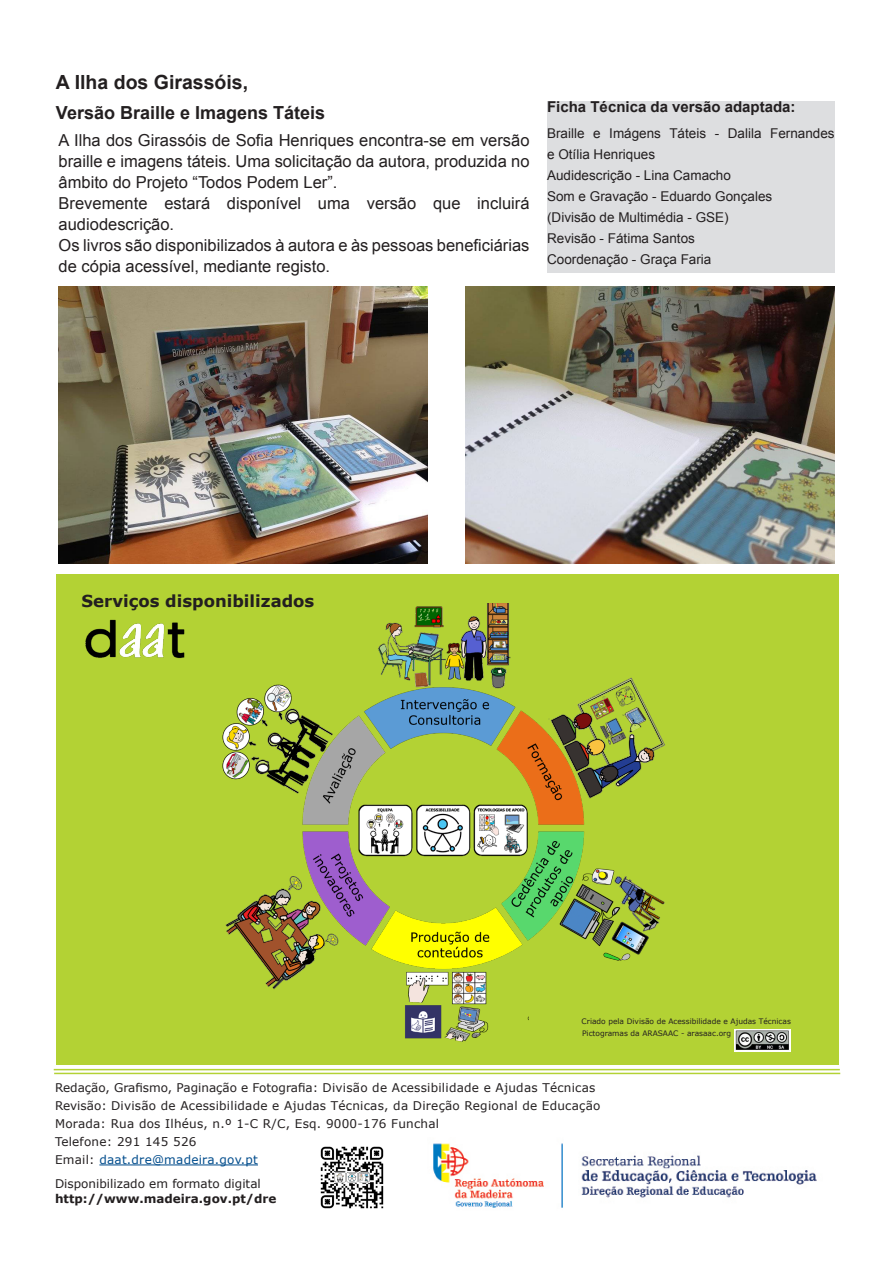
<style>
.page{position:relative;width:893px;height:1263px;background:#fff}
.page>*{position:absolute;margin:0;border:0;box-sizing:border-box;transform-origin:0 0}
.t1{font:700 19.5px "Arial";color:#231f20}
.t2{font:700 18px "Arial";color:#231f20}
.t3{font:16.5px/21px "Arial";color:#231f20}
.t4{font:700 16.5px "Verdana";color:#231f20}
.t5{font:700 15px "Arial";color:#231f20}
.t6{font:13.5px/21px "Arial";color:#231f20}
.t7{font:12px/18px "Verdana";letter-spacing:.02em;color:#231f20}
.t8{font:12px "Verdana";color:#231f20}
.t9{font:700 12px "Verdana";color:#231f20}
.t10{font:7.5px/12px "Verdana";color:#231f20}
.s1{color:#004c8c}
</style>
<div class="page">
<hr style="left:99px;top:1164px;width:159px;height:1px;background:#004c8c">
<hr style="left:54px;top:1073px;width:786px;height:1px;background:#b3d234">
<hr style="left:54px;top:1069px;width:786px;height:1px;background:#b3d234">
<div style="left:56px;top:574px;width:782px;height:490px;background:#b3d234"></div>
<img style="left:85px;top:619px;width:100px;height:40px">
<img style="left:320px;top:1146px;width:64px;height:63px">
<img style="left:433px;top:1143px;width:384px;height:65px">
<img style="left:220px;top:604px;width:456px;height:471px">
<div style="left:287px;top:712px;width:12px;height:9px;background:#fbfdfc;border-radius:50%"></div>
<div style="left:287px;top:712px;width:12px;height:10px;border:2px solid #231f20;border-radius:50%"></div>
<div style="left:270px;top:735px;width:11px;height:8px;background:#fbfdfc;border-radius:50%"></div>
<div style="left:269px;top:734px;width:13px;height:10px;border:2px solid #231f20;border-radius:50%"></div>
<div style="left:257px;top:764px;width:12px;height:8px;background:#fbfdfc;border-radius:50%"></div>
<div style="left:257px;top:763px;width:12px;height:10px;border:2px solid #231f20;border-radius:50%"></div>
<div style="left:529px;top:1000px;width:270px;height:64px;background:#b3d234"></div>
<img style="left:734px;top:1029px;width:57px;height:23px">
<img style="left:59px;top:287px;width:369px;height:277px">
<img style="left:465px;top:287px;width:370px;height:277px">
<div style="left:547px;top:101px;width:288px;height:172px;background:#dddee0"></div>
<p class="t1" style="left:56px;top:69px;width:194px">A Ilha dos Girassóis,</p>
<p class="t2" style="left:56px;top:100px;width:271px">Versão Braille e Imagens Táteis</p>
<p class="t3" style="left:59px;top:130px;width:472px">A Ilha dos Girassóis de Sofia Henriques encontra-se em versão braille e imagens táteis. Uma solicitação da autora, produzida no âmbito do Projeto “Todos Podem Ler”.<br>Brevemente estará disponível uma versão que incluirá audiodescrição.<br>Os livros são disponibilizados à autora e às pessoas beneficiárias de cópia acessível, mediante registo.</p>
<p class="t5" style="left:547px;top:97px;width:250px">Ficha Técnica da versão adaptada:</p>
<p class="t6" style="left:547px;top:122px;width:289px">Braille e Imágens Táteis - Dalila Fernandes e Otília Henriques<br>Audidescrição - Lina Camacho<br>Som e Gravação - Eduardo Gonçales<br>(Divisão de Multimédia - GSE)<br>Revisão - Fátima Santos<br>Coordenação - Graça Faria</p>
<p class="t4" style="left:82px;top:589px;width:234px">Serviços disponibilizados</p>
<p class="t10" style="left:582px;top:1015px;width:211px">Criado pela Divisão de Acessibilidade e Ajudas Técnicas<br>Pictogramas da ARASAAC - arasaac.org</p>
<p class="t7" style="left:55px;top:1078px;width:547px">Redação, Grafismo, Paginação e Fotografia: Divisão de Acessibilidade e Ajudas Técnicas Revisão: Divisão de Acessibilidade e Ajudas Técnicas, da Direção Regional de Educação Morada: Rua dos Ilhéus, n.º 1-C R/C, Esq. 9000-176 Funchal<br>Telefone: 291 145 526<br>Email: <span class="s1">daat.dre@madeira.gov.pt</span></p>
<p class="t8" style="left:55px;top:1175px;width:207px">Disponibilizado em formato digital</p>
<p class="t9" style="left:55px;top:1190px;width:223px">http://www.madeira.gov.pt/dre</p>
</div>
